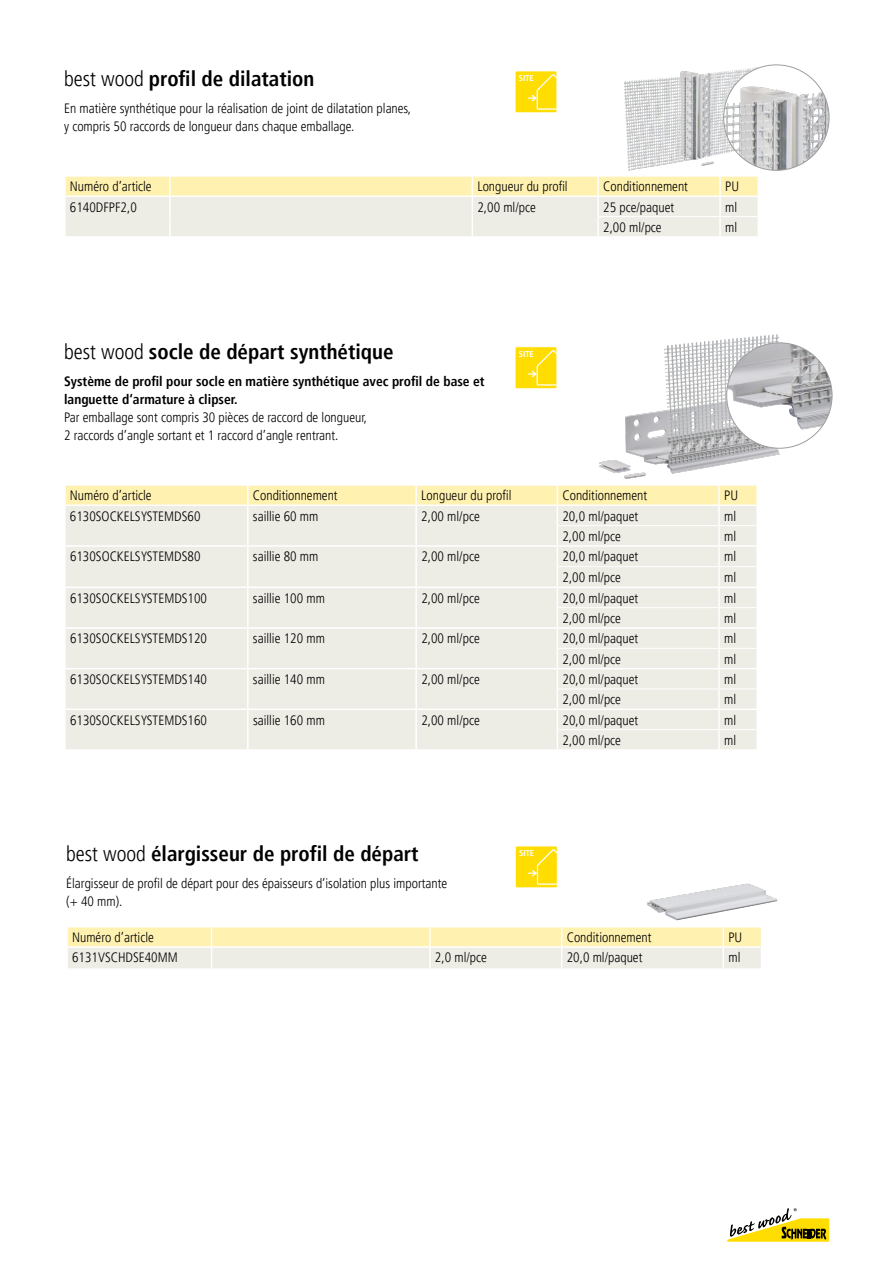
<style>
.page{position:relative;width:893px;height:1263px;background:#fff}
.page>*{position:absolute;margin:0;border:0;box-sizing:border-box;transform-origin:0 0}
.t1{font:700 condensed 21px "Frutiger LT Pro";color:#000}
.t2{font:300 condensed 13.5px/18px "Frutiger LT Pro";color:#000}
.t3{font:700 condensed 13.5px/18px "Frutiger LT Pro";color:#000}
.t4{font:700 condensed 8.55px "Frutiger LT Pro";color:#fff}
.s1{font-weight:300}
</style>
<div class="page">
<svg style="left:727px;top:1208px;width:102px;height:34px"></svg>
<svg style="left:67px;top:927px;width:694px;height:41px;background:#f5efd0"></svg>
<img style="left:635px;top:883px;width:143px;height:64px">
<svg style="left:65px;top:176px;width:693px;height:60px;background:#f3eed5"></svg>
<img style="left:624px;top:66px;width:145px;height:105px">
<img style="left:724px;top:65px;width:105px;height:105px;border-radius:53px">
<img style="left:599px;top:334px;width:193px;height:145px">
<img style="left:727px;top:343px;width:105px;height:105px;border-radius:53px">
<svg style="left:65px;top:485px;width:692px;height:264px;background:#efede2"></svg>
<svg style="left:515px;top:846px;width:42px;height:42px;background:#ffe01b"></svg>
<svg style="left:515px;top:347px;width:42px;height:42px;background:#ffe01b"></svg>
<svg style="left:515px;top:71px;width:42px;height:42px;background:#ffe01b"></svg>
<h1 class="t1" style="left:64px;top:67px;width:252px"><span class="s1">best wood</span> profil de dilatation</h1>
<p class="t2" style="left:64px;top:100px;width:348px">En matière synthétique pour la réalisation de joint de dilatation planes, y compris 50 raccords de longueur dans chaque emballage.</p>
<p class="t4" style="left:519px;top:73px;width:16px">SITE</p>
<p class="t2" style="left:70px;top:178px;width:83px">Numéro d’article</p>
<p class="t2" style="left:477px;top:178px;width:92px">Longueur du profil</p>
<p class="t2" style="left:603px;top:178px;width:86px">Conditionnement</p>
<p class="t2" style="left:725px;top:178px;width:15px">PU</p>
<p class="t2" style="left:70px;top:198px;width:68px">6140DFPF2,0</p>
<p class="t2" style="left:477px;top:198px;width:60px">2,00 ml/pce</p>
<p class="t2" style="left:603px;top:198px;width:72px">25 pce/paquet</p>
<p class="t2" style="left:725px;top:198px;width:14px">ml</p>
<p class="t2" style="left:603px;top:218px;width:60px">2,00 ml/pce</p>
<p class="t2" style="left:725px;top:218px;width:14px">ml</p>
<h1 class="t1" style="left:64px;top:339px;width:331px"><span class="s1">best wood</span> socle de départ synthétique</h1>
<p class="t3" style="left:64px;top:372px;width:422px">Système de profil pour socle en matière synthétique avec profil de base et languette d‘armature à clipser.</p>
<p class="t2" style="left:64px;top:408px;width:304px">Par emballage sont compris 30 pièces de raccord de longueur,<br>2 raccords d’angle sortant et 1 raccord d’angle rentrant.</p>
<p class="t4" style="left:519px;top:349px;width:16px">SITE</p>
<p class="t2" style="left:70px;top:487px;width:83px">Numéro d’article</p>
<p class="t2" style="left:253px;top:487px;width:86px">Conditionnement</p>
<p class="t2" style="left:421px;top:487px;width:92px">Longueur du profil</p>
<p class="t2" style="left:562px;top:487px;width:86px">Conditionnement</p>
<p class="t2" style="left:724px;top:487px;width:15px">PU</p>
<p class="t2" style="left:70px;top:507px;width:132px">6130SOCKELSYSTEMDS60</p>
<p class="t2" style="left:253px;top:507px;width:67px">saillie 60 mm</p>
<p class="t2" style="left:421px;top:507px;width:60px">2,00 ml/pce</p>
<p class="t2" style="left:562px;top:507px;width:77px">20,0 ml/paquet</p>
<p class="t2" style="left:724px;top:507px;width:14px">ml</p>
<p class="t2" style="left:562px;top:527px;width:60px">2,00 ml/pce</p>
<p class="t2" style="left:724px;top:527px;width:14px">ml</p>
<p class="t2" style="left:70px;top:548px;width:132px">6130SOCKELSYSTEMDS80</p>
<p class="t2" style="left:253px;top:548px;width:67px">saillie 80 mm</p>
<p class="t2" style="left:421px;top:548px;width:60px">2,00 ml/pce</p>
<p class="t2" style="left:562px;top:548px;width:77px">20,0 ml/paquet</p>
<p class="t2" style="left:724px;top:548px;width:14px">ml</p>
<p class="t2" style="left:562px;top:568px;width:60px">2,00 ml/pce</p>
<p class="t2" style="left:724px;top:568px;width:14px">ml</p>
<p class="t2" style="left:70px;top:589px;width:139px">6130SOCKELSYSTEMDS100</p>
<p class="t2" style="left:253px;top:589px;width:73px">saillie 100 mm</p>
<p class="t2" style="left:421px;top:589px;width:60px">2,00 ml/pce</p>
<p class="t2" style="left:562px;top:589px;width:77px">20,0 ml/paquet</p>
<p class="t2" style="left:724px;top:589px;width:14px">ml</p>
<p class="t2" style="left:562px;top:609px;width:60px">2,00 ml/pce</p>
<p class="t2" style="left:724px;top:609px;width:14px">ml</p>
<p class="t2" style="left:70px;top:630px;width:139px">6130SOCKELSYSTEMDS120</p>
<p class="t2" style="left:253px;top:630px;width:73px">saillie 120 mm</p>
<p class="t2" style="left:421px;top:630px;width:60px">2,00 ml/pce</p>
<p class="t2" style="left:563px;top:630px;width:77px">20,0 ml/paquet</p>
<p class="t2" style="left:724px;top:630px;width:14px">ml</p>
<p class="t2" style="left:563px;top:650px;width:60px">2,00 ml/pce</p>
<p class="t2" style="left:724px;top:650px;width:14px">ml</p>
<p class="t2" style="left:70px;top:670px;width:139px">6130SOCKELSYSTEMDS140</p>
<p class="t2" style="left:253px;top:670px;width:73px">saillie 140 mm</p>
<p class="t2" style="left:421px;top:670px;width:60px">2,00 ml/pce</p>
<p class="t2" style="left:563px;top:670px;width:77px">20,0 ml/paquet</p>
<p class="t2" style="left:724px;top:670px;width:14px">ml</p>
<p class="t2" style="left:563px;top:691px;width:60px">2,00 ml/pce</p>
<p class="t2" style="left:724px;top:691px;width:14px">ml</p>
<p class="t2" style="left:70px;top:711px;width:139px">6130SOCKELSYSTEMDS160</p>
<p class="t2" style="left:253px;top:711px;width:73px">saillie 160 mm</p>
<p class="t2" style="left:421px;top:711px;width:60px">2,00 ml/pce</p>
<p class="t2" style="left:563px;top:711px;width:77px">20,0 ml/paquet</p>
<p class="t2" style="left:724px;top:711px;width:14px">ml</p>
<p class="t2" style="left:563px;top:731px;width:60px">2,00 ml/pce</p>
<p class="t2" style="left:724px;top:731px;width:14px">ml</p>
<h1 class="t1" style="left:66px;top:841px;width:354px"><span class="s1">best wood</span> élargisseur de profil de départ</h1>
<p class="t2" style="left:66px;top:874px;width:383px">Élargisseur de profil de départ pour des épaisseurs d‘isolation plus importante (+ 40 mm).</p>
<p class="t2" style="left:72px;top:928px;width:83px">Numéro d’article</p>
<p class="t2" style="left:567px;top:928px;width:86px">Conditionnement</p>
<p class="t2" style="left:728px;top:928px;width:15px">PU</p>
<p class="t2" style="left:72px;top:949px;width:107px">6131VSCHDSE40MM</p>
<p class="t2" style="left:435px;top:949px;width:53px">2,0 ml/pce</p>
<p class="t2" style="left:567px;top:949px;width:77px">20,0 ml/paquet</p>
<p class="t2" style="left:728px;top:949px;width:14px">ml</p>
<p class="t4" style="left:519px;top:848px;width:16px">SITE</p>
</div>
